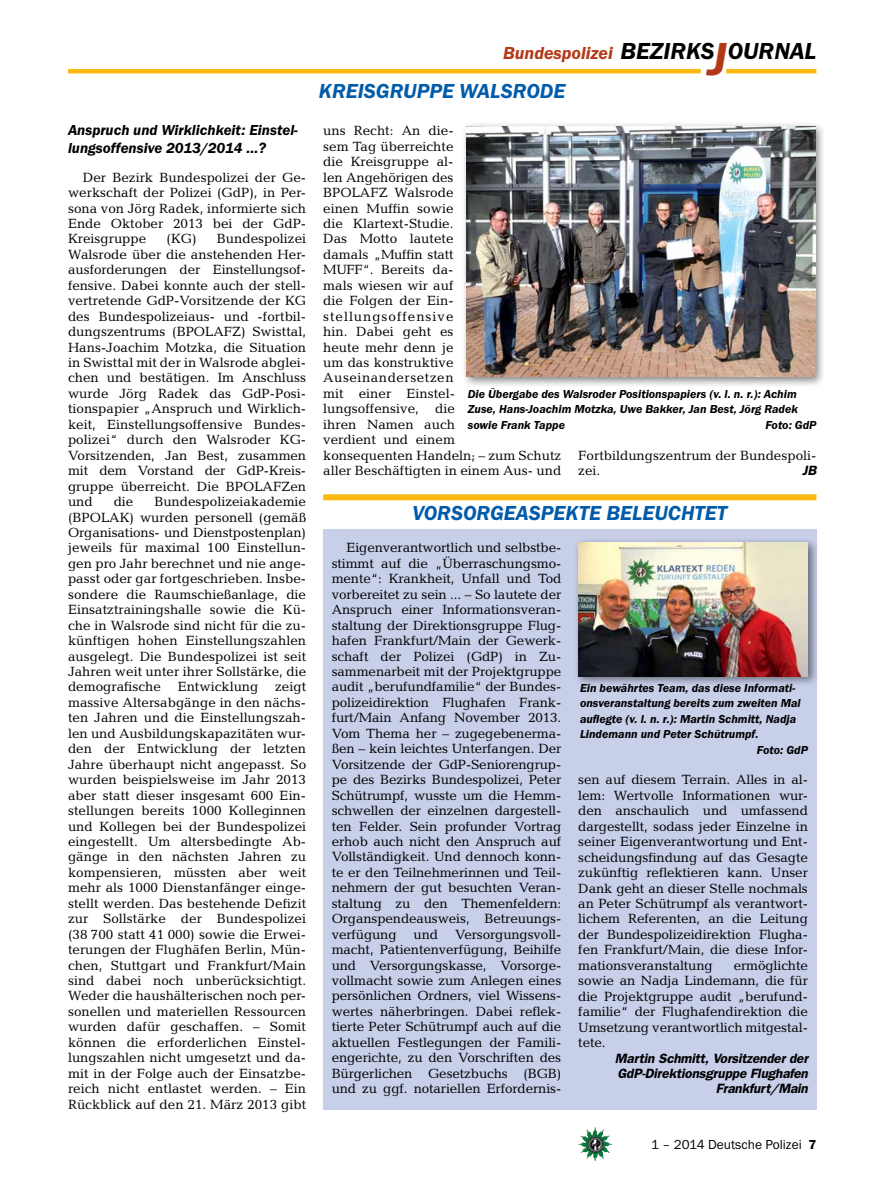
<style>
.page{position:relative;width:893px;height:1191px;background:#fff}
.page>*{position:absolute;margin:0;border:0;box-sizing:border-box;transform-origin:0 0}
.t1{font:italic 600 24px "Franklin Gothic Itc T";color:#000}
.t2{font:italic 600 21px "Franklin Gothic Itc T";color:#005baa}
.t3{font:italic 600 18px "Franklin Gothic Itc T";color:#b33916}
.t4{font:italic 600 15px/18px "Franklin Gothic Itc T";color:#000}
.t5{font:13.5px/15.5px "Candida";color:#000;text-align:justify}
.t6{font:italic 600 13.5px/15.5px "Franklin Gothic";letter-spacing:-.01em;color:#000;text-align:right}
.t7{font:13.5px "Franklin Gothic Itc T";color:#000}
.t8{font:italic 600 12px/15.5px "Franklin Gothic Itc T";color:#000;text-align:justify}
.s1{font-size:48px;color:#b33916}
.s2{font-weight:600}
</style>
<div class="page">
<img style="left:578px;top:1127px;width:17px;height:25px">
<hr style="left:726px;top:69px;width:90px;height:4px;background:#fdb913">
<hr style="left:68px;top:69px;width:633px;height:4px;background:#fdb913">
<div style="left:323px;top:529px;width:493px;height:581px;background:#c7cfe9"></div>
<div style="left:461px;top:121px;width:365px;height:267px;background:#000;opacity:.5"></div>
<img style="left:466px;top:126px;width:349px;height:250px">
<div style="left:323px;top:494px;width:493px;height:6px;background:#fdb913"></div>
<div style="left:573px;top:537px;width:246px;height:150px;background:#000;opacity:.5"></div>
<img style="left:578px;top:543px;width:230px;height:133px">
<p class="t4" style="left:68px;top:120px;width:231px">Anspruch und Wirklichkeit: Einstel&shy;lungsoffensive 2013/2014 ...?</p>
<p class="t5" style="left:68px;top:169px;width:240px;text-indent:15px">Der Bezirk Bundespolizei der Ge&shy;werkschaft der Polizei (GdP), in Per&shy;sona von Jörg Radek, informierte sich Ende Oktober 2013 bei der GdP-Kreisgruppe</p>
<p class="t5" style="left:68px;top:231px;width:240px;text-indent:149px">Bundespolizei Walsrode über die anstehenden Her&shy;ausforderungen der Einstellungsof&shy;fensive. Dabei konnte auch der stell&shy;vertretende GdP-Vorsitzende der KG des Bundespolizeiaus- und -fortbil&shy;dungszentrums (BPOLAFZ) Swisttal, Hans-Joachim Motzka, die Situation in Swisttal mit der in Walsrode abglei&shy;chen und bestätigen. Im Anschluss wurde Jörg Radek das GdP-Posi&shy;tionspapier „Anspruch und Wirklich&shy;keit, Einstellungsoffensive Bundes&shy;polizei“ durch den Walsroder KG-Vorsitzenden, Jan Best, zusammen mit dem Vorstand der GdP-Kreis&shy;gruppe überreicht. Die BPOLAFZen und</p>
<p class="t5" style="left:167px;top:231px;width:32px">(KG)</p>
<p class="t5" style="left:68px;top:494px;width:240px;text-indent:86px">Bundespolizeiakademie (BPOLAK) wurden personell (gemäß Organisations- und Dienstpostenplan) jeweils für maximal 100 Einstellun&shy;gen pro Jahr berechnet und nie ange&shy;passt oder gar fortgeschrieben. Insbe&shy;sondere die Raumschießanlage, die Einsatztrainingshalle sowie die Kü&shy;che in Walsrode sind nicht für die zu&shy;künftigen hohen Einstellungszahlen ausgelegt. Die Bundespolizei ist seit Jahren weit unter ihrer Sollstärke, die demografische Entwicklung zeigt massive Altersabgänge in den nächs&shy;ten Jahren und die Einstellungszah&shy;len und Ausbildungskapazitäten wur&shy;den der Entwicklung der letzten Jahre überhaupt nicht angepasst. So wurden beispielsweise im Jahr 2013 aber statt dieser insgesamt 600 Ein&shy;stellungen bereits 1000 Kolleginnen und Kollegen bei der Bundespolizei eingestellt. Um altersbedingte Ab&shy;gänge in den nächsten Jahren zu kompensieren, müssten aber weit mehr als 1000 Dienstanfänger einge&shy;stellt werden. Das bestehende Defizit zur Sollstärke der Bundespolizei (38 700 statt 41 000) sowie die Erwei&shy;terungen der Flughäfen Berlin, Mün&shy;chen, Stuttgart und Frankfurt/Main sind dabei noch unberücksichtigt.<br>Weder die haushälterischen noch per&shy;sonellen und materiellen Ressourcen wurden dafür geschaffen. – Somit können die erforderlichen Einstel&shy;lungszahlen nicht umgesetzt und da&shy;mit in der Folge auch der Einsatzbe&shy;reich nicht entlastet werden. – Ein Rückblick auf den 21. März 2013 gibt</p>
<p class="t5" style="left:114px;top:494px;width:21px">die</p>
<h1 class="t1" style="left:620px;top:37px;width:197px">BEZIRKS<span class="s1">J</span>OURNAL</h1>
<h3 class="t3" style="left:503px;top:42px;width:111px">Bundespolizei</h3>
<h2 class="t2" style="left:319px;top:79px;width:248px">KREISGRUPPE WALSrODE</h2>
<p class="t5" style="left:323px;top:123px;width:240px;text-align:left">uns Recht: An die-<br>sem Tag überreichte<br>die Kreisgruppe al-<br>len Angehörigen des<br>BPOLAFZ Walsrode<br>einen Muffin sowie<br>die Klartext-Studie.<br>Das Motto lautete<br>damals „Muffin statt<br>MUFF“. Bereits da-<br>mals wiesen wir auf<br>die Folgen der Ein&shy;stellungsoffensive<br>hin. Dabei geht es<br>heute mehr denn je<br>um das konstruktive<br>Auseinandersetzen<br>mit einer Einstel-<br>lungsoffensive, die<br>ihren Namen auch<br>verdient und einem<br>konsequenten Handeln; – zum Schutz aller Beschäftigten in einem Aus- und</p>
<p class="t8" style="left:468px;top:386px;width:332px">Die Übergabe des Walsroder Positionspapiers (v. l. n. r.): Achim Zuse, Hans-Joachim Motzka, Uwe Bakker, Jan Best, Jörg Radek sowie Frank Tappe</p>
<p class="t8" style="left:765px;top:417px;width:53px">Foto: GdP</p>
<p class="t5" style="left:578px;top:447px;width:240px">Fortbildungszentrum der Bundespoli&shy;zei.</p>
<p class="t6" style="left:802px;top:463px;width:16px">JB</p>
<h2 class="t2" style="left:412px;top:501px;width:316px">VORSORGEASPEKTE BELEUCHTET</h2>
<p class="t5" style="left:332px;top:540px;width:231px;text-indent:15px">Eigenverantwortlich und selbstbe&shy;stimmt auf die „Überraschungsmo&shy;mente“: Krankheit, Unfall und Tod vorbereitet zu sein ... – So lautete der Anspruch einer Informationsveran&shy;staltung der Direktionsgruppe Flug&shy;hafen Frankfurt/Main der Gewerk&shy;schaft der Polizei (GdP) in Zu&shy;sammenarbeit mit der Projektgruppe audit „berufundfamilie“ der Bundes&shy;polizeidirektion Flughafen Frank&shy;furt/Main Anfang November 2013.<br>Vom Thema her – zugegebenerma&shy;ßen – kein leichtes Unterfangen. Der Vorsitzende der GdP-Seniorengrup&shy;pe des Bezirks Bundespolizei, Peter Schütrumpf, wusste um die Hemm&shy;schwellen der einzelnen dargestell&shy;ten Felder. Sein profunder Vortrag erhob auch nicht den Anspruch auf Vollständigkeit. Und dennoch konn&shy;te er den Teilnehmerinnen und Teil&shy;nehmern der gut besuchten Veran&shy;staltung zu den Themenfeldern:<br>Organspendeausweis, Betreuungs&shy;verfügung</p>
<p class="t5" style="left:332px;top:926px;width:231px;text-indent:123px">Versorgungsvoll&shy;macht, Patientenverfügung, Beihilfe und Versorgungskasse, Vorsorge&shy;vollmacht sowie zum Anlegen eines persönlichen Ordners, viel Wissens&shy;wertes näherbringen. Dabei reflek&shy;tierte Peter Schütrumpf auch auf die aktuellen Festlegungen der Famili&shy;engerichte, zu den Vorschriften des Bürgerlichen Gesetzbuchs (BGB) und zu ggf. notariellen Erfordernis-</p>
<p class="t5" style="left:414px;top:926px;width:26px">und</p>
<p class="t8" style="left:580px;top:680px;width:217px">Ein bewährtes Team, das diese Informati-</p>
<p class="t8" style="left:580px;top:695px;width:222px">onsveranstaltung bereits zum zweiten Mal</p>
<p class="t8" style="left:580px;top:710px;width:218px">auflegte (v. l. n. r.): Martin Schmitt, Nadja</p>
<p class="t8" style="left:580px;top:726px;width:180px">Lindemann und Peter Schütrumpf.</p>
<p class="t8" style="left:757px;top:741px;width:53px">Foto: GdP</p>
<p class="t5" style="left:578px;top:772px;width:231px">sen auf diesem Terrain. Alles in al&shy;lem: Wertvolle Informationen wur&shy;den anschaulich und umfassend dargestellt, sodass jeder Einzelne in seiner Eigenverantwortung und Ent&shy;scheidungsfindung auf das Gesagte zukünftig reflektieren kann. Unser Dank geht an dieser Stelle nochmals an Peter Schütrumpf als verantwort&shy;lichem Referenten, an die Leitung der Bundespolizeidirektion Flugha&shy;fen Frankfurt/Main, die diese Infor&shy;mationsveranstaltung</p>
<p class="t5" style="left:578px;top:957px;width:231px;text-indent:155px">ermöglichte sowie an Nadja Lindemann, die für die Projektgruppe audit „berufund&shy;familie“ der Flughafendirektion die Umsetzung verantwortlich mitgestal&shy;tete.</p>
<p class="t6" style="left:615px;top:1050px;width:195px">Martin Schmitt, Vorsitzender der<br>GdP-Direktionsgruppe Flughafen<br>Frankfurt/Main</p>
<p class="t7" style="left:651px;top:1136px;width:167px">1 – 2014 Deutsche Polizei <span class="s2">7</span></p>
</div>
